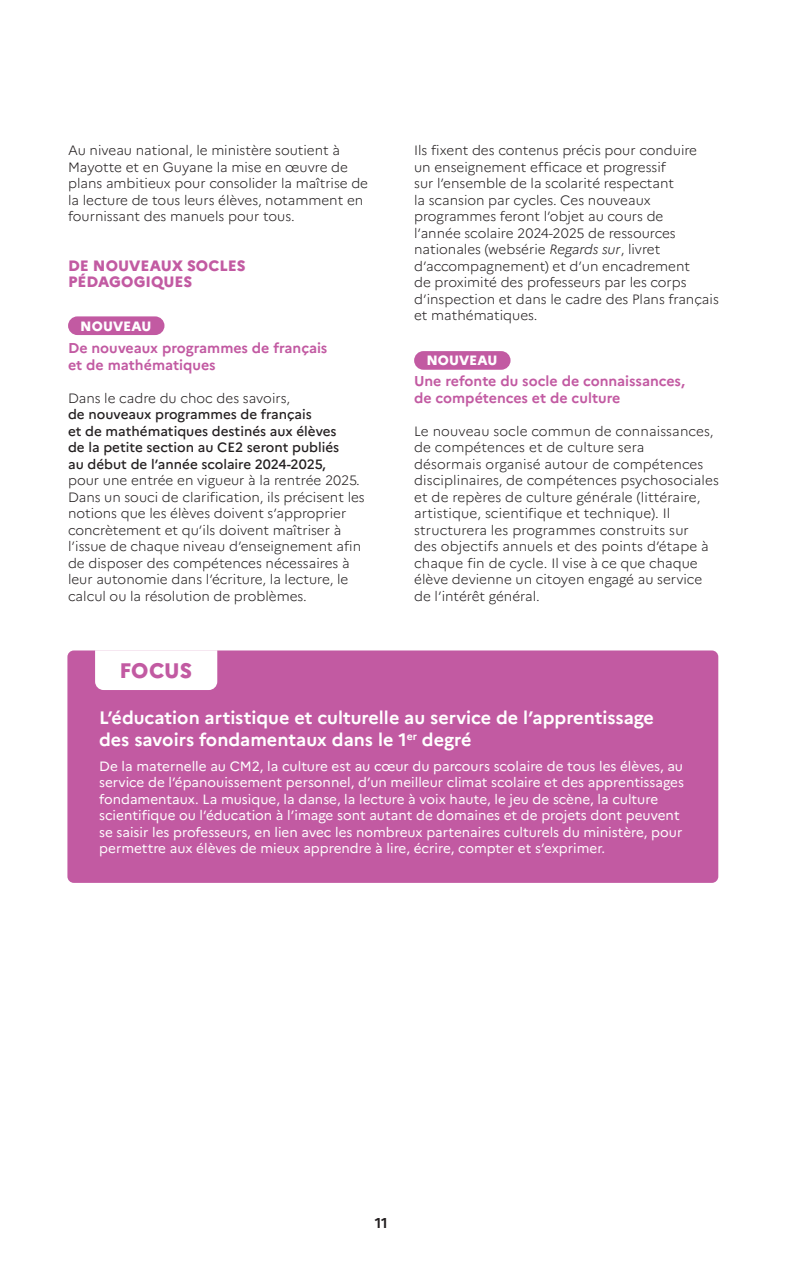
<style>
.page{position:relative;width:787px;height:1263px;background:#fff}
.page>*{position:absolute;margin:0;border:0;box-sizing:border-box;transform-origin:0 0}
.t1{font:800 21px "Marianne";color:#c25aa2}
.t2{font:700 18px/21.6px "Marianne";color:#fff}
.t3{font:800 15px/16.5px "Marianne";color:#c25aa2}
.t4{font:700 14.25px/16.5px "Marianne";color:#c25aa2}
.t5{font:700 14.25px "Marianne";color:#231f20}
.t6{font:300 13.5px/16.5px "Marianne";color:#231f20}
.t7{font:13.5px/16.5px "Marianne";color:#fff}
.t8{font:500 13.5px/16.5px "Marianne";color:#231f20}
.t9{font:800 13.5px "Marianne";letter-spacing:.005em;color:#fff}
.s1{font-style:italic}
</style>
<div class="page">
<div style="left:68px;top:316px;width:96px;height:19px;background:#c25aa2;border-radius:9px"></div>
<div style="left:414px;top:351px;width:96px;height:19px;background:#c25aa2;border-radius:9px"></div>
<div style="left:67px;top:650px;width:651px;height:233px;background:#c25aa2;border-radius:6px"></div>
<div style="left:95px;top:650px;width:122px;height:40px;background:#fff"></div>
<p class="t6" style="left:68px;top:141px;width:301px">Au niveau national, le ministère soutient à Mayotte et en Guyane la mise en œuvre de plans ambitieux pour consolider la maîtrise de la lecture de tous leurs élèves, notamment en fournissant des manuels pour tous.</p>
<p class="t3" style="left:68px;top:256px;width:179px">DE NOUVEAUX SOCLES<br>PÉDAGOGIQUES</p>
<p class="t9" style="left:80px;top:315px;width:73px">NOUVEAU</p>
<p class="t4" style="left:68px;top:339px;width:261px">De nouveaux programmes de français et de mathématiques</p>
<p class="t6" style="left:68px;top:389px;width:223px">Dans le cadre du choc des savoirs,</p>
<p class="t8" style="left:68px;top:405px;width:273px">de nouveaux programmes de français<br>et de mathématiques destinés aux élèves de la petite section au CE2 seront publiés au début de l’année scolaire 2024-2025,</p>
<p class="t6" style="left:68px;top:471px;width:298px">pour une entrée en vigueur à la rentrée 2025.<br>Dans un souci de clarification, ils précisent les notions que les élèves doivent s’approprier concrètement et qu’ils doivent maîtriser à l’issue de chaque niveau d’enseignement afin de disposer des compétences nécessaires à leur autonomie dans l’écriture, la lecture, le calcul ou la résolution de problèmes.</p>
<p class="t6" style="left:414px;top:141px;width:306px">Ils fixent des contenus précis pour conduire<br>un enseignement efficace et progressif<br>sur l’ensemble de la scolarité respectant<br>la scansion par cycles. Ces nouveaux programmes feront l’objet au cours de<br>l’année scolaire 2024-2025 de ressources nationales (websérie <span class="s1">Regards sur</span>, livret d’accompagnement) et d’un encadrement<br>de proximité des professeurs par les corps d’inspection et dans le cadre des Plans français et mathématiques.</p>
<p class="t9" style="left:426px;top:350px;width:73px">NOUVEAU</p>
<p class="t4" style="left:414px;top:372px;width:272px">Une refonte du socle de connaissances, de compétences et de culture</p>
<p class="t6" style="left:414px;top:422px;width:306px">Le nouveau socle commun de connaissances, de compétences et de culture sera<br>désormais organisé autour de compétences disciplinaires, de compétences psychosociales et de repères de culture générale (littéraire, artistique, scientifique et technique). Il structurera les programmes construits sur<br>des objectifs annuels et des points d’étape à chaque fin de cycle. Il vise à ce que chaque élève devienne un citoyen engagé au service de l’intérêt général.</p>
<h1 class="t1" style="left:120px;top:654px;width:74px">FOCUS</h1>
<h2 class="t2" style="left:99px;top:705px;width:556px">L’éducation artistique et culturelle au service de l’apprentissage des savoirs fondamentaux dans le 1<sup>er</sup> degré</h2>
<p class="t7" style="left:99px;top:757px;width:586px">De la maternelle au CM2, la culture est au cœur du parcours scolaire de tous les élèves, au service de l’épanouissement personnel, d’un meilleur climat scolaire et des apprentissages fondamentaux. La musique, la danse, la lecture à voix haute, le jeu de scène, la culture scientifique ou l’éducation à l’image sont autant de domaines et de projets dont peuvent se saisir les professeurs, en lien avec les nombreux partenaires culturels du ministère, pour permettre aux élèves de mieux apprendre à lire, écrire, compter et s’exprimer.</p>
<p class="t5" style="left:375px;top:1212px;width:14px">11</p>
</div>
